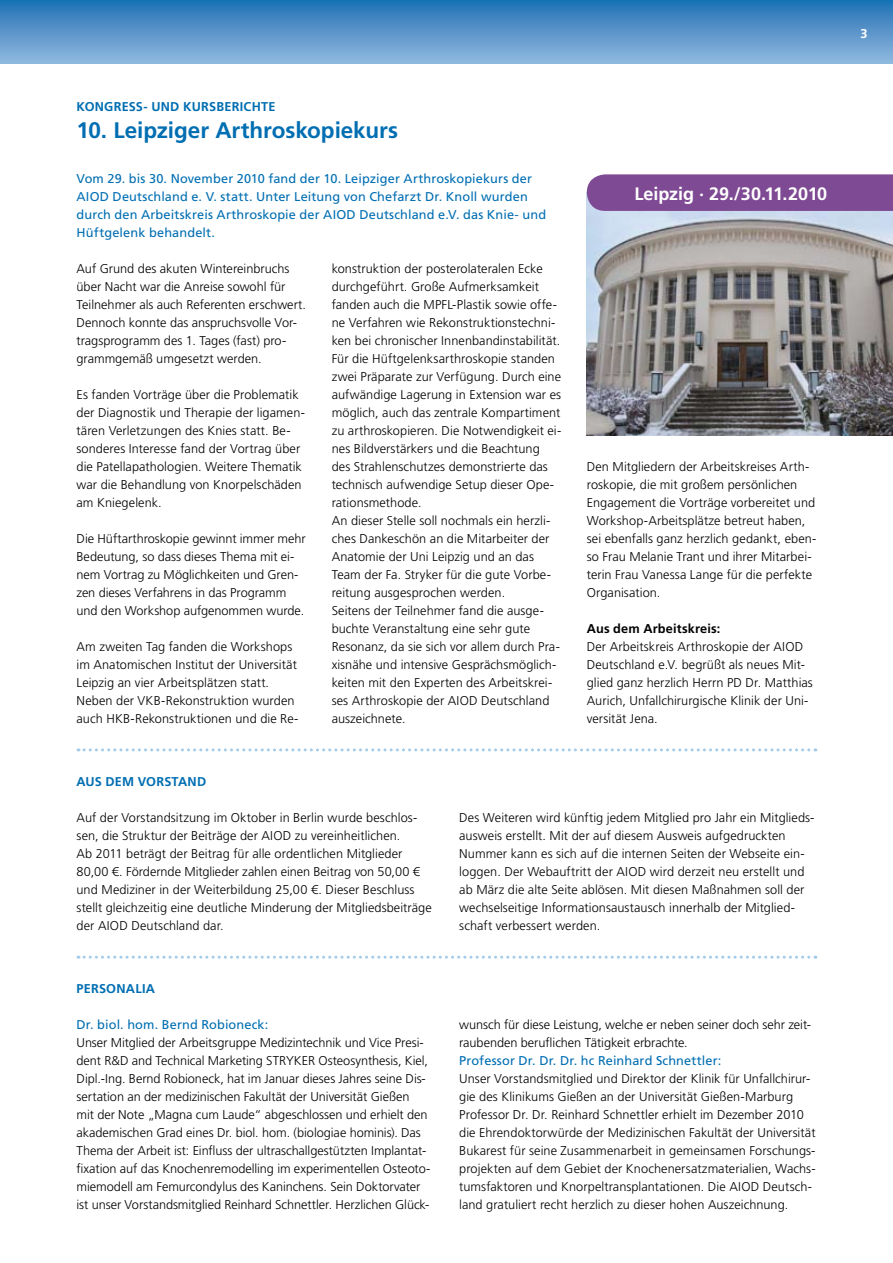
<style>
.page{position:relative;width:893px;height:1263px;background:#fff}
.page>*{position:absolute;margin:0;border:0;box-sizing:border-box;transform-origin:0 0}
.t1{font:700 22.5px "Frutiger LT Std";letter-spacing:-.005em;color:#006eb2}
.t2{font:700 18px "Frutiger LT Std";letter-spacing:-.005em;color:#fff}
.t3{font:300 12.75px/18px "Frutiger LT Std";letter-spacing:.005em;color:#000}
.t4{font:12.75px/18px "Frutiger LT Std";letter-spacing:.01em;color:#006eb2}
.t5{font:700 12.75px "Frutiger LT Std";letter-spacing:.015em;color:#006eb2}
.t6{font:700 12.75px "Frutiger LT Std";letter-spacing:.015em;color:#000}
.t7{font:700 12.75px "Frutiger LT Std";color:#fff}
</style>
<div class="page">
<div style="left:0;top:0;width:893px;height:64px;background:linear-gradient(to bottom,#1f70b4,#91b8df)"></div>
<img style="left:587px;top:211px;width:306px;height:225px">
<div style="left:587px;top:174px;width:306px;height:37px;background:#7f4a94"></div>
<svg style="left:78px;top:748px;width:738px;height:3px"></svg>
<svg style="left:78px;top:956px;width:738px;height:3px"></svg>
<p class="t5" style="left:77px;top:99px;width:200px">KONGRESS- UND KURSBERICHTE</p>
<h1 class="t1" style="left:77px;top:117px;width:323px">10. LEIPZIGER ARTHROSKOPIEKURS</h1>
<p class="t4" style="left:77px;top:170px;width:471px">Vom 29. bis 30. November 2010 fand der 10. Leipziger Arthroskopiekurs der AIOD Deutschland e. V. statt. Unter Leitung von Chefarzt Dr. Knoll wurden durch den Arbeitskreis Arthroskopie der AIOD Deutschland e.V. das Knie- und Hüftgelenk behandelt.</p>
<p class="t3" style="left:332px;top:260px;width:231px">konstruktion der posterolateralen Ecke durchgeführt. Große Aufmerksamkeit fanden auch die MPFL-Plastik sowie offe&shy;ne Verfahren wie Rekonstruktionstechni&shy;ken bei chronischer Innenbandinstabilität.<br>Für die Hüftgelenksarthroskopie standen zwei Präparate zur Verfügung. Durch eine aufwändige Lagerung in Extension war es möglich, auch das zentrale Kompartiment zu arthroskopieren. Die Notwendigkeit ei&shy;nes Bildverstärkers und die Beachtung des Strahlenschutzes demonstrierte das technisch aufwendige Setup dieser Ope&shy;rationsmethode.<br>An dieser Stelle soll nochmals ein herzli&shy;ches Dankeschön an die Mitarbeiter der Anatomie der Uni Leipzig und an das Team der Fa. Stryker für die gute Vorbe&shy;reitung ausgesprochen werden.<br>Seitens der Teilnehmer fand die ausge&shy;buchte Veranstaltung eine sehr gute Resonanz, da sie sich vor allem durch Pra&shy;xisnähe und intensive Gesprächsmöglich&shy;keiten mit den Experten des Arbeitskrei&shy;ses Arthroskopie der AIOD Deutschland auszeichnete.</p>
<p class="t3" style="left:77px;top:260px;width:231px">Auf Grund des akuten Wintereinbruchs über Nacht war die Anreise sowohl für Teilnehmer als auch Referenten erschwert.<br>Dennoch konnte das anspruchsvolle Vor&shy;tragsprogramm des 1. Tages (fast) pro&shy;grammgemäß umgesetzt werden.</p>
<p class="t3" style="left:77px;top:386px;width:230px">Es fanden Vorträge über die Problematik der Diagnostik und Therapie der ligamen&shy;tären Verletzungen des Knies statt. Be&shy;sonderes Interesse fand der Vortrag über die Patellapathologien. Weitere Thematik war die Behandlung von Knorpelschäden am Kniegelenk.</p>
<p class="t3" style="left:77px;top:530px;width:231px">Die Hüftarthroskopie gewinnt immer mehr Bedeutung, so dass dieses Thema mit ei&shy;nem Vortrag zu Möglichkeiten und Gren&shy;zen dieses Verfahrens in das Programm und den Workshop aufgenommen wurde.</p>
<p class="t3" style="left:77px;top:638px;width:224px">Am zweiten Tag fanden die Workshops im Anatomischen Institut der Universität Leipzig an vier Arbeitsplätzen statt.<br>Neben der VKB-Rekonstruktion wurden auch HKB-Rekonstruktionen und die Re-</p>
<p class="t5" style="left:77px;top:774px;width:130px">AUS DEM VORSTAND</p>
<h2 class="t2" style="left:634px;top:183px;width:194px">LEIPZIG · 29./30.11.2010</h2>
<p class="t3" style="left:587px;top:458px;width:231px">Den Mitgliedern der Arbeitskreises Arth&shy;roskopie, die mit großem persönlichen Engagement die Vorträge vorbereitet und Workshop-Arbeitsplätze betreut haben, sei ebenfalls ganz herzlich gedankt, eben&shy;so Frau Melanie Trant und ihrer Mitarbei&shy;terin Frau Vanessa Lange für die perfekte Organisation.</p>
<p class="t6" style="left:587px;top:621px;width:135px">AUS DEM ARBEITSKREIS:</p>
<p class="t3" style="left:587px;top:638px;width:228px">Der Arbeitskreis Arthroskopie der AIOD Deutschland e.V. begrüßt als neues Mit&shy;glied ganz herzlich Herrn PD Dr. Matthias Aurich, Unfallchirurgische Klinik der Uni&shy;versität Jena.</p>
<p class="t3" style="left:77px;top:809px;width:357px">Auf der Vorstandsitzung im Oktober in Berlin wurde beschlos&shy;sen, die Struktur der Beiträge der AIOD zu vereinheitlichen.<br>Ab 2011 beträgt der Beitrag für alle ordentlichen Mitglieder 80,00 €. Fördernde Mitglieder zahlen einen Beitrag von 50,00 € und Mediziner in der Weiterbildung 25,00 €. Dieser Beschluss stellt gleichzeitig eine deutliche Minderung der Mitgliedsbeiträge der AIOD Deutschland dar.</p>
<p class="t5" style="left:77px;top:981px;width:80px">PERSONALIA</p>
<p class="t4" style="left:77px;top:1016px;width:193px">Dr. biol. hom. Bernd Robioneck:</p>
<p class="t3" style="left:77px;top:1034px;width:355px">Unser Mitglied der Arbeitsgruppe Medizintechnik und Vice Presi&shy;dent R&amp;D and Technical Marketing STRYKER Osteosynthesis, Kiel, Dipl.-Ing. Bernd Robioneck, hat im Januar dieses Jahres seine Dis&shy;sertation an der medizinischen Fakultät der Universität Gießen<br>mit der Note „Magna cum Laude“ abgeschlossen und erhielt den akademischen Grad eines Dr. biol. hom. (biologiae hominis). Das Thema der Arbeit ist: Einfluss der ultraschallgestützten Implantat&shy;fixation auf das Knochenremodelling im experimentellen Osteoto&shy;miemodell am Femurcondylus des Kaninchens. Sein Doktorvater ist unser Vorstandsmitglied Reinhard Schnettler. Herzlichen Glück-</p>
<p class="t3" style="left:459px;top:809px;width:357px">Des Weiteren wird künftig jedem Mitglied pro Jahr ein Mitglieds&shy;ausweis erstellt. Mit der auf diesem Ausweis aufgedruckten Nummer kann es sich auf die internen Seiten der Webseite ein&shy;loggen. Der Webauftritt der AIOD wird derzeit neu erstellt und ab März die alte Seite ablösen. Mit diesen Maßnahmen soll der wechselseitige Informationsaustausch innerhalb der Mitglied&shy;schaft verbessert werden.</p>
<p class="t3" style="left:459px;top:1016px;width:353px">wunsch für diese Leistung, welche er neben seiner doch sehr zeit&shy;raubenden beruflichen Tätigkeit erbrachte.</p>
<p class="t4" style="left:459px;top:1052px;width:264px">Professor Dr. Dr. Dr. hc Reinhard Schnettler:</p>
<p class="t3" style="left:459px;top:1070px;width:358px">Unser Vorstandsmitglied und Direktor der Klinik für Unfallchirur&shy;gie des Klinikums Gießen an der Universität Gießen-Marburg Professor Dr. Dr. Reinhard Schnettler erhielt im Dezember 2010 die Ehrendoktorwürde der Medizinischen Fakultät der Universität Bukarest für seine Zusammenarbeit in gemeinsamen Forschungs&shy;projekten auf dem Gebiet der Knochenersatzmaterialien, Wachs&shy;tumsfaktoren und Knorpeltransplantationen. Die AIOD Deutsch&shy;land gratuliert recht herzlich zu dieser hohen Auszeichnung.</p>
<p class="t7" style="left:860px;top:26px;width:9px">3</p>
</div>
